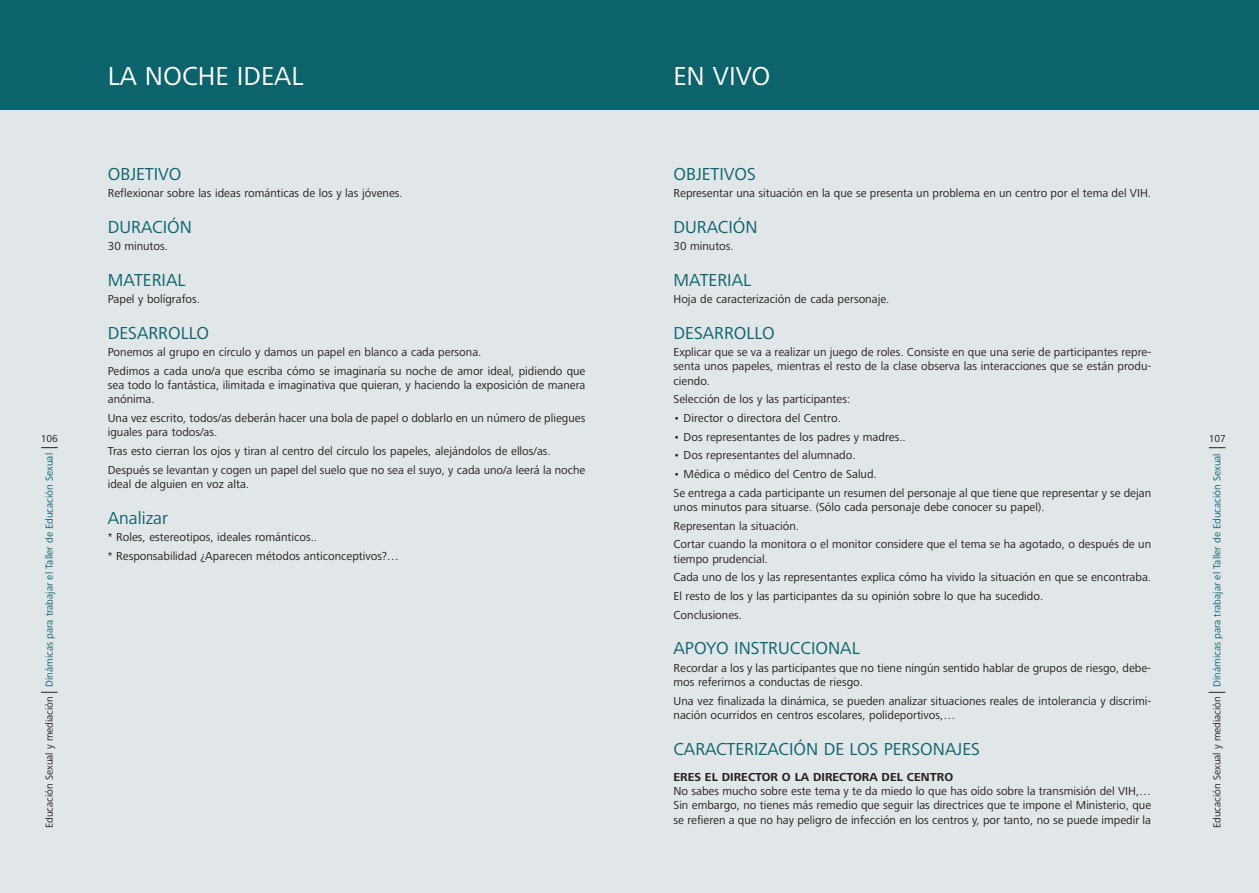
<style>
.page{position:relative;width:1259px;height:893px;background:#fff}
.page>*{position:absolute;margin:0;border:0;box-sizing:border-box;transform-origin:0 0}
.t1{font:27px "Frutiger Next LT";color:#fff}
.t2{font:18px "Frutiger Next LT";color:#0c636b}
.t3{font:12px/14.4px "Frutiger Next LT";color:#231f20}
.t4{font:10.5px "Frutiger Next LT";color:#0c636b}
.t5{font:10.5px "Frutiger Next LT";color:#231f20}
.s1{color:#231f20}
.s2{font-weight:700}
</style>
<div class="page">
<div style="left:629px;top:0;width:630px;height:893px;background:#e1e6e8"></div>
<svg style="left:1208px;top:692px;width:17px;height:1px"></svg>
<svg style="left:1209px;top:447px;width:16px;height:1px"></svg>
<div style="left:0;top:0;width:629px;height:893px;background:#e1e6e8"></div>
<svg style="left:41px;top:692px;width:16px;height:1px"></svg>
<svg style="left:41px;top:447px;width:17px;height:1px"></svg>
<div style="left:0;top:0;width:629px;height:110px;background:#0c636b"></div>
<div style="left:621px;top:0;width:638px;height:110px;background:#0c636b"></div>
<p class="t5" style="left:41px;top:435px;width:19px">106</p>
<p class="t4" style="left:46px;top:828px;width:376px;rotate:-90deg"><span class="s1">Educación Sexual y mediación</span> Dinámicas para trabajar el Taller de Educación Sexual</p>
<p class="t1" style="left:108px;top:67px;width:197px">LA NOCHE IDEAL</p>
<p class="t2" style="left:108px;top:168px;width:75px">OBJETIVO</p>
<p class="t3" style="left:108px;top:187px;width:296px">Reflexionar sobre las ideas románticas de los y las jóvenes.</p>
<p class="t2" style="left:108px;top:221px;width:86px">DURACIÓN</p>
<p class="t3" style="left:108px;top:240px;width:62px">30 minutos.</p>
<p class="t2" style="left:108px;top:274px;width:79px">MATERIAL</p>
<p class="t3" style="left:108px;top:293px;width:94px">Papel y bolígrafos.</p>
<p class="t2" style="left:108px;top:327px;width:103px">DESARROLLO</p>
<p class="t3" style="left:108px;top:344px;width:479px;line-height:18.6px">Ponemos al grupo en círculo y damos un papel en blanco a cada persona.<br>Pedimos a cada uno/a que escriba cómo se imaginaría su noche de amor ideal, pidiendo que</p>
<p class="t3" style="left:108px;top:379px;width:479px">sea todo lo fantástica, ilimitada e imaginativa que quieran, y haciendo la exposición de manera anónima.</p>
<p class="t3" style="left:108px;top:412px;width:479px">Una vez escrito, todos/as deberán hacer una bola de papel o doblarlo en un número de pliegues iguales para todos/as.</p>
<p class="t3" style="left:108px;top:443px;width:479px;line-height:18.6px">Tras esto cierran los ojos y tiran al centro del círculo los papeles, alejándolos de ellos/as.<br>Después se levantan y cogen un papel del suelo que no sea el suyo, y cada uno/a leerá la noche</p>
<p class="t3" style="left:108px;top:478px;width:143px">ideal de alguien en voz alta.</p>
<p class="t2" style="left:108px;top:512px;width:62px">Analizar</p>
<p class="t3" style="left:108px;top:529px;width:293px;line-height:18.6px">* Roles, estereotipos, ideales románticos..<br>* Responsabilidad ¿Aparecen métodos anticonceptivos?…</p>
<p class="t1" style="left:673px;top:67px;width:99px">EN VIVO</p>
<p class="t2" style="left:673px;top:168px;width:84px">OBJETIVOS</p>
<p class="t3" style="left:673px;top:187px;width:479px">Representar una situación en la que se presenta un problema en un centro por el tema del VIH.</p>
<p class="t2" style="left:673px;top:221px;width:86px">DURACIÓN</p>
<p class="t3" style="left:673px;top:240px;width:62px">30 minutos.</p>
<p class="t2" style="left:673px;top:274px;width:79px">MATERIAL</p>
<p class="t3" style="left:673px;top:293px;width:217px">Hoja de caracterización de cada personaje.</p>
<p class="t2" style="left:673px;top:327px;width:103px">DESARROLLO</p>
<p class="t3" style="left:673px;top:346px;width:479px;text-align:justify">Explicar que se va a realizar un juego de roles. Consiste en que una serie de participantes repre&shy;senta unos papeles, mientras el resto de la clase observa las interacciones que se están produ&shy;ciendo.</p>
<p class="t3" style="left:673px;top:393px;width:178px">Selección de los y las participantes:</p>
<p class="t3" style="left:673px;top:412px;width:169px">• Director o directora del Centro.</p>
<p class="t3" style="left:673px;top:431px;width:234px">• Dos representantes de los padres y madres..</p>
<p class="t3" style="left:673px;top:449px;width:184px">• Dos representantes del alumnado.</p>
<p class="t3" style="left:673px;top:466px;width:479px;line-height:18.6px">• Médica o médico del Centro de Salud.<br>Se entrega a cada participante un resumen del personaje al que tiene que representar y se dejan</p>
<p class="t3" style="left:673px;top:499px;width:479px;line-height:18.6px">unos minutos para situarse. (Sólo cada personaje debe conocer su papel).<br>Representan la situación.<br>Cortar cuando la monitora o el monitor considere que el tema se ha agotado, o después de un</p>
<p class="t3" style="left:673px;top:551px;width:479px;line-height:18.6px">tiempo prudencial.<br>Cada uno de los y las representantes explica cómo ha vivido la situación en que se encontraba.<br>El resto de los y las participantes da su opinión sobre lo que ha sucedido.<br>Conclusiones.</p>
<p class="t2" style="left:673px;top:642px;width:188px">APOYO INSTRUCCIONAL</p>
<p class="t3" style="left:673px;top:662px;width:479px">Recordar a los y las participantes que no tiene ningún sentido hablar de grupos de riesgo, debe&shy;mos referirnos a conductas de riesgo.</p>
<p class="t3" style="left:673px;top:695px;width:479px">Una vez finalizada la dinámica, se pueden analizar situaciones reales de intolerancia y discrimi&shy;nación ocurridos en centros escolares, polideportivos,…</p>
<p class="t2" style="left:673px;top:743px;width:308px">CARACTERIZACIÓN DE LOS PERSONAJES</p>
<p class="t3" style="left:673px;top:771px;width:479px"><span class="s2">ERES EL DIRECTOR O LA DIRECTORA DEL CENTRO<br></span>No sabes mucho sobre este tema y te da miedo lo que has oído sobre la transmisión del VIH,… Sin embargo, no tienes más remedio que seguir las directrices que te impone el Ministerio, que se refieren a que no hay peligro de infección en los centros y, por tanto, no se puede impedir la</p>
<p class="t5" style="left:1208px;top:435px;width:19px">107</p>
<p class="t4" style="left:1213px;top:828px;width:376px;rotate:-90deg"><span class="s1">Educación Sexual y mediación</span> Dinámicas para trabajar el Taller de Educación Sexual</p>
</div>
